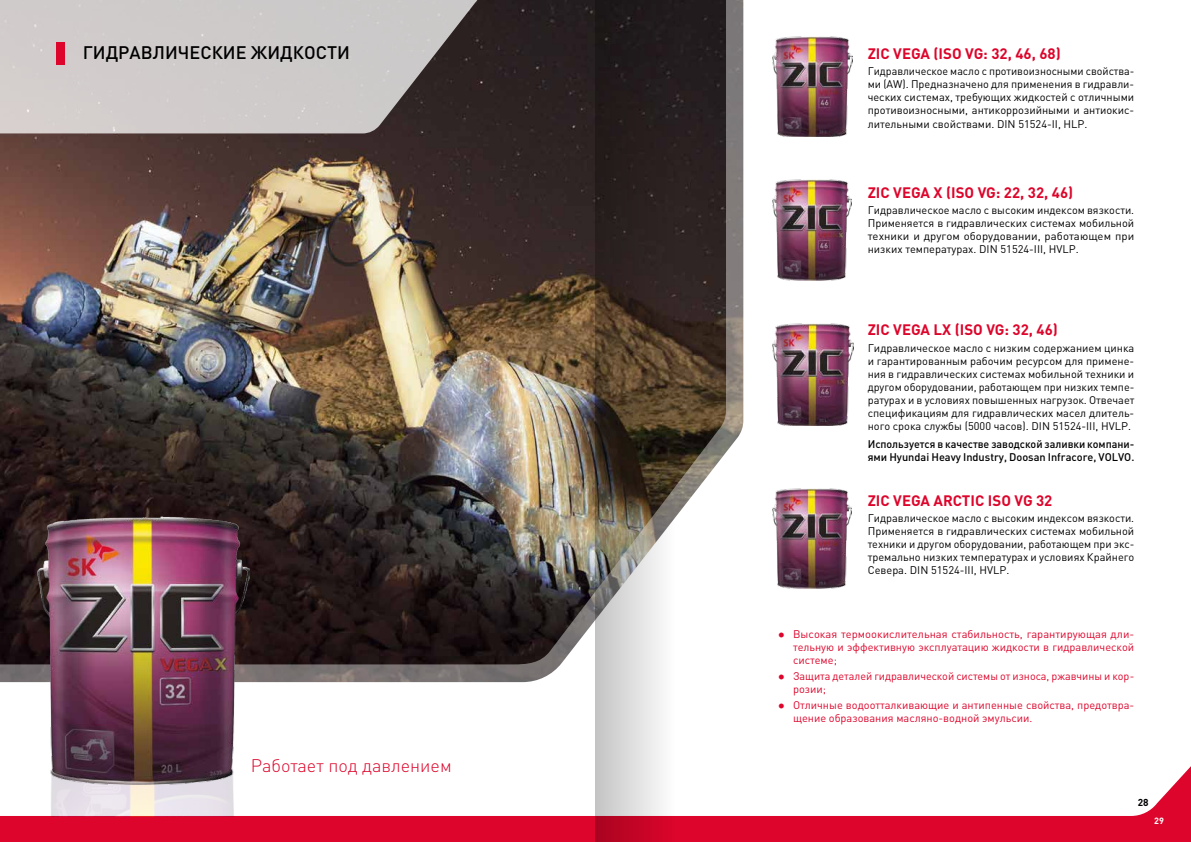
<style>
.page{position:relative;width:1191px;height:842px;background:#fff}
.page>*{position:absolute;margin:0;border:0;box-sizing:border-box;transform-origin:0 0}
.t1{font:500 18px "DIN Pro";color:#000}
.t2{font:300 18px "DIN Pro";color:#dd052b}
.t3{font:700 15px "DIN Pro";color:#dd052b}
.t4{font:11px/13px "DIN Pro";color:#000;text-align:justify}
.t5{font:11px/13px "DIN Pro";color:#dd052b}
.t6{font:500 11px/13px "DIN Pro";color:#000}
.t7{font:700 10px "DIN Pro";color:#000}
.t8{font:700 9px "DIN Pro";color:#fff}
.s1{font-size:15px}
</style>
<div class="page">
<img style="left:772px;top:36px;width:80px;height:101px">
<img style="left:772px;top:324px;width:81px;height:102px">
<img style="left:772px;top:180px;width:79px;height:100px">
<img style="left:772px;top:488px;width:79px;height:100px">
<img style="left:0;top:0;width:744px;height:683px">
<svg style="left:0;top:766px;width:1191px;height:76px"></svg>
<svg style="left:0;top:0;width:520px;height:133px;background:#b1acab"></svg>
<img style="left:37px;top:784px;width:212px;height:32px">
<div style="left:57px;top:42px;width:8px;height:22px;background:#dd052b"></div>
<img style="left:37px;top:517px;width:212px;height:267px">
<svg style="left:595px;top:0;width:80px;height:842px;background:#6d615c"></svg>
<h1 class="t1" style="left:83px;top:40px;width:269px">ГИДРАВЛИЧЕСКИЕ ЖИДКОСТИ</h1>
<h1 class="t2" style="left:251px;top:754px;width:202px">Работает под давлением</h1>
<h2 class="t3" style="left:867px;top:43px;width:194px">ZIC VEGA (ISO VG: 32, 46, 68)</h2>
<p class="t4" style="left:867px;top:65px;width:268px">Гидравлическое масло с противоизносными свойства&shy;ми (AW). Предназначено для применения в гидравли&shy;ческих системах, требующих жидкостей с отличными противоизносными, антикоррозийными и антиокис&shy;лительными свойствами. DIN 51524-II, HLP.</p>
<h2 class="t3" style="left:867px;top:182px;width:207px">ZIC VEGA Х (ISO VG: 22, 32, 46)</h2>
<p class="t4" style="left:867px;top:203px;width:268px">Гидравлическое масло с высоким индексом вязкости.<br>Применяется в гидравлических системах мобильной техники и другом оборудовании, работающем при низких температурах. DIN 51524-III, HVLP.</p>
<h2 class="t3" style="left:867px;top:319px;width:192px">ZIC VEGA LX (ISO VG: 32, 46)</h2>
<p class="t4" style="left:867px;top:341px;width:268px">Гидравлическое масло с низким содержанием цинка и гарантированным рабочим ресурсом для примене&shy;ния в гидравлических системах мобильной техники и другом оборудовании, работающем при низких темпе&shy;ратурах и в условиях повышенных нагрузок. Отвечает спецификациям для гидравлических масел длитель&shy;ного срока службы (5000 часов). DIN 51524-III, HVLP.</p>
<p class="t6" style="left:867px;top:437px;width:268px">Используется в качестве заводской заливки компани&shy;ями Hyundai Heavy Industry, Doosan Infracore, VOLVO.</p>
<h2 class="t3" style="left:867px;top:490px;width:186px">ZIC VEGA ARCTIC ISO VG 32</h2>
<p class="t4" style="left:867px;top:511px;width:268px">Гидравлическое масло с высоким индексом вязкости.<br>Применяется в гидравлических системах мобильной техники и другом оборудовании, работающем при экс&shy;тремально низких температурах и условиях Крайнего Севера. DIN 51524-III, HVLP.</p>
<p class="t5" style="left:793px;top:627px;width:343px;text-align:justify;text-indent:-15px"><span class="s1">•</span> Высокая термоокислительная стабильность, гарантирующая дли&shy;тельную и эффективную эксплуатацию жидкости в гидравлической системе;</p>
<p class="t5" style="left:793px;top:669px;width:343px;text-indent:-15px"><span class="s1">•</span> Защита деталей гидравлической системы от износа, ржавчины и кор&shy;розии;</p>
<p class="t5" style="left:793px;top:698px;width:343px;text-indent:-15px"><span class="s1">•</span> Отличные водоотталкивающие и антипенные свойства, предотвра&shy;щение образования масляно-водной эмульсии.</p>
<p class="t7" style="left:1137px;top:795px;width:12px">28</p>
<p class="t8" style="left:1154px;top:815px;width:11px">29</p>
</div>
